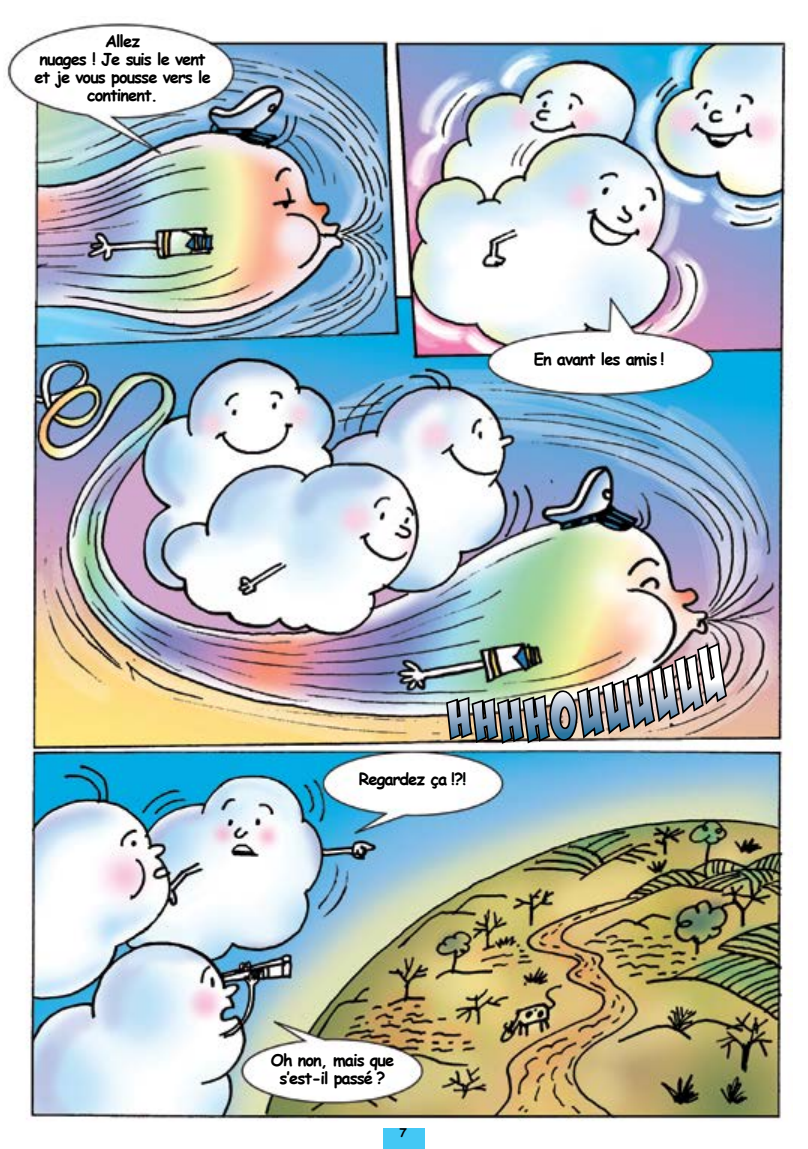
<style>
.page{position:relative;width:808px;height:1149px;background:#fff}
.page>*{position:absolute;margin:0;border:0;box-sizing:border-box;transform-origin:0 0}
.t1{font:49.5px "Bada Boom BB";color:#fff}
.t2{font:700 16.5px/18px "Comic Sans MS";letter-spacing:-.06em;color:#000;text-align:center}
.t3{font:700 12px "Comic Sans MS";color:#000}
.s1{font-size:52.05px}
.s2{font-size:54.45px}
.s3{font-size:57px}
.s4{font-size:59.4px}
.s5{font-size:61.95px}
.s6{font-size:64.35px}
.s7{font-size:66.9px}
.s8{font-size:69.3px}
.s9{font-size:71.85px}
.s10{font-size:74.25px}
</style>
<div class="page">
<div style="left:383px;top:1128px;width:42px;height:20px;background:#44c8f5"></div>
<img style="left:7px;top:23px;width:785px;height:1098px">
<img style="left:436px;top:640px;width:302px;height:106px">
<p class="t2" style="left:34px;top:32px;width:178px">Allez<br>nuages ! Je suis le vent et je vous pousse vers le continent.</p>
<p class="t2" style="left:534px;top:349px;width:132px">En avant les amis !</p>
<h1 class="t1" style="left:447px;top:694px;width:281px;rotate:-8deg">H<span class="s1">H</span><span class="s2">H</span><span class="s3">H</span><span class="s4">O</span><span class="s5">U</span><span class="s6">U</span><span class="s7">U</span><span class="s8">U</span><span class="s9">U</span><span class="s10">U</span></h1>
<p class="t2" style="left:359px;top:769px;width:109px">Regardez ça !?!</p>
<p class="t2" style="left:271px;top:1050px;width:125px">Oh non, mais que s’est-il passé ?</p>
<p class="t3" style="left:400px;top:1123px;width:9px">7</p>
</div>
